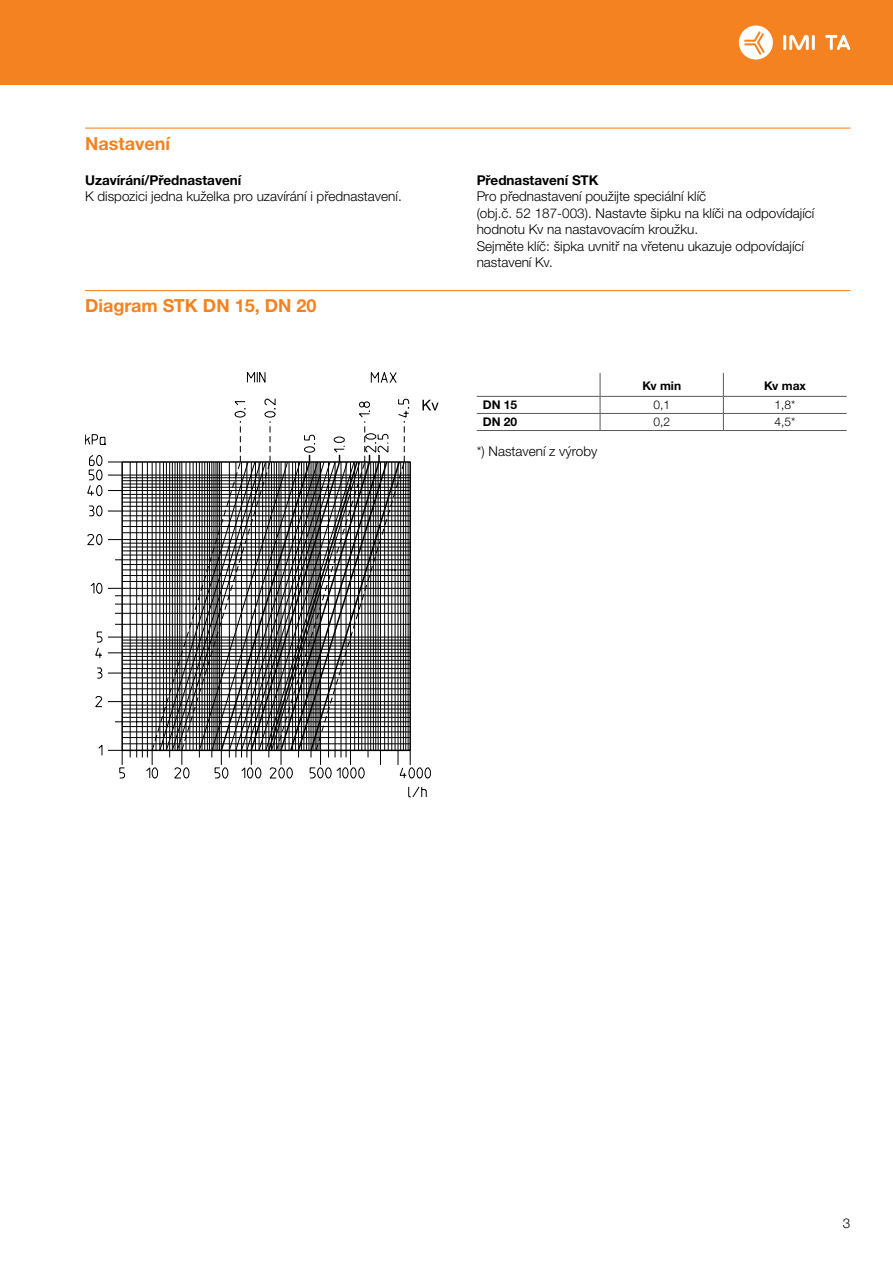
<style>
.page{position:relative;width:893px;height:1263px;background:#fff}
.page>*{position:absolute;margin:0;border:0;box-sizing:border-box;transform-origin:0 0}
.t1{font:700 18px "Helvetica Neue LTW1 G";color:#f58220}
.t2{font:300 13.5px/16.5px "Helvetica Neue LTW1 G";color:#000}
.t3{font:700 13.5px "Helvetica Neue LTW1 G";color:#000}
.t4{font:700 12px "Helvetica Neue LTW1 G";color:#000}
.t5{font:300 12px "Helvetica Neue LTW1 G";color:#000}
</style>
<div class="page">
<div style="left:0;top:0;width:893px;height:85px;background:#f58220"></div>
<hr style="left:783px;top:35px;width:3px;height:15px;background:#fff">
<hr style="left:812px;top:35px;width:3px;height:15px;background:#fff">
<svg style="left:789px;top:35px;width:20px;height:15px"></svg>
<svg style="left:825px;top:35px;width:25px;height:15px"></svg>
<svg style="left:739px;top:25px;width:34px;height:35px"></svg>
<hr style="left:85px;top:128px;width:765px;height:1px;background:#f58220">
<hr style="left:85px;top:290px;width:765px;height:1px;background:#f58220">
<hr style="left:477px;top:396px;width:123px;height:1px;background:#58595b">
<hr style="left:600px;top:396px;width:123px;height:1px;background:#58595b">
<hr style="left:724px;top:396px;width:123px;height:1px;background:#58595b">
<hr style="left:477px;top:413px;width:123px;height:1px;background:#58595b">
<hr style="left:477px;top:430px;width:123px;height:1px;background:#58595b">
<hr style="left:600px;top:413px;width:123px;height:1px;background:#58595b">
<hr style="left:600px;top:430px;width:123px;height:1px;background:#58595b">
<hr style="left:723px;top:413px;width:124px;height:1px;background:#58595b">
<hr style="left:723px;top:430px;width:124px;height:1px;background:#58595b">
<svg style="left:600px;top:373px;width:1px;height:57px"></svg>
<svg style="left:723px;top:373px;width:1px;height:57px"></svg>
<svg style="left:89px;top:372px;width:322px;height:407px"></svg>
<svg style="left:422px;top:400px;width:17px;height:10px"></svg>
<h1 class="t1" style="left:85px;top:132px;width:87px">Nastavení</h1>
<p class="t3" style="left:85px;top:172px;width:158px">Uzavírání/Přednastavení</p>
<p class="t2" style="left:85px;top:188px;width:318px">K dispozici jedna kuželka pro uzavírání i přednastavení.</p>
<h1 class="t1" style="left:85px;top:295px;width:233px">Diagram STK DN 15, DN 20</h1>
<p class="t3" style="left:477px;top:172px;width:123px">Přednastavení STK</p>
<p class="t2" style="left:477px;top:188px;width:339px">Pro přednastavení použijte speciální klíč<br>(obj.č. 52 187-003). Nastavte šipku na klíči na odpovídající hodnotu Kv na nastavovacím kroužku.<br>Sejměte klíč: šipka uvnitř na vřetenu ukazuje odpovídající nastavení Kv.</p>
<p class="t4" style="left:642px;top:378px;width:40px">Kv min</p>
<p class="t4" style="left:764px;top:378px;width:43px">Kv max</p>
<p class="t4" style="left:483px;top:397px;width:36px">DN 15</p>
<p class="t5" style="left:653px;top:398px;width:18px">0,1</p>
<p class="t5" style="left:775px;top:398px;width:22px">1,8*</p>
<p class="t4" style="left:483px;top:415px;width:36px">DN 20</p>
<p class="t5" style="left:653px;top:415px;width:18px">0,2</p>
<p class="t5" style="left:775px;top:415px;width:22px">4,5*</p>
<p class="t2" style="left:477px;top:443px;width:122px">*) Nastavení z výroby</p>
<p class="t2" style="left:843px;top:1215px;width:9px">3</p>
</div>
